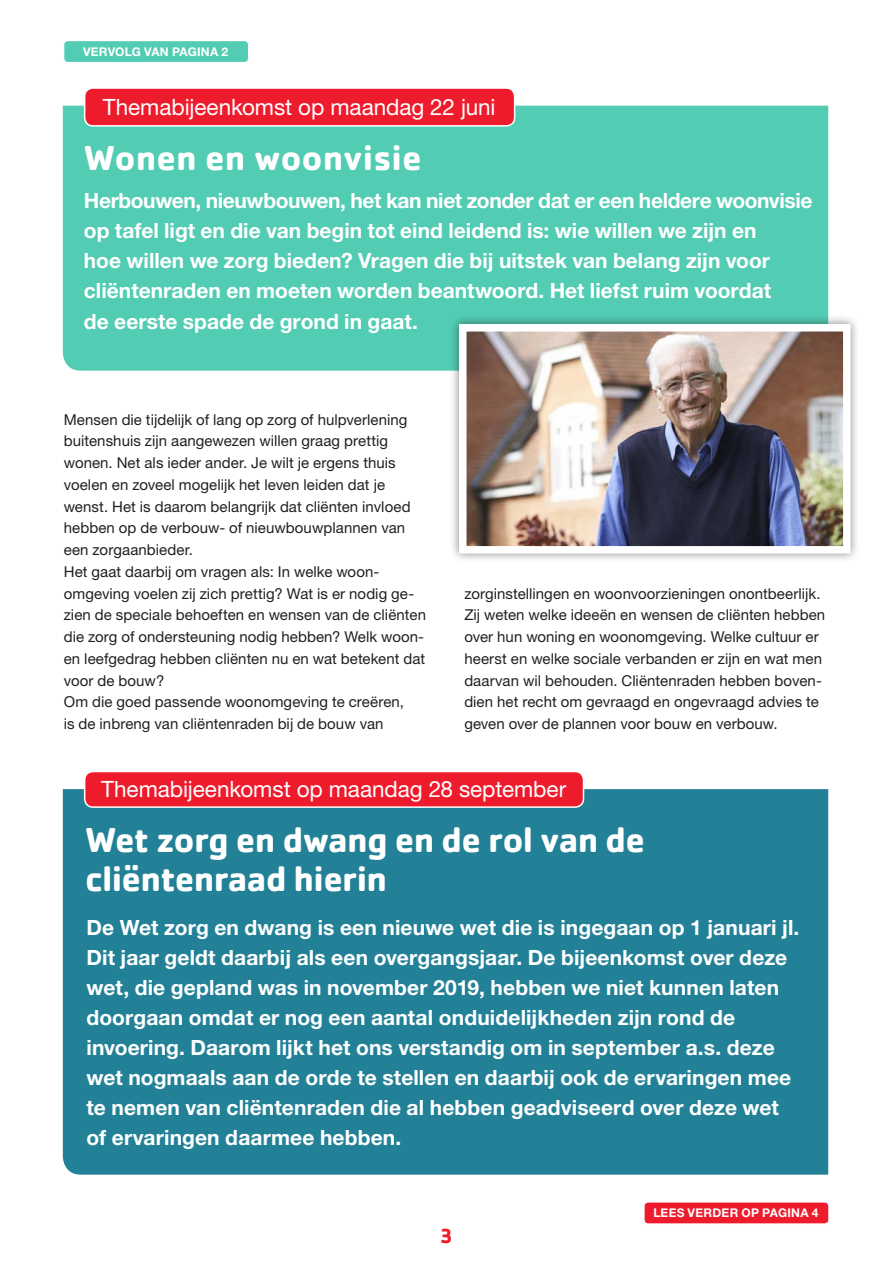
<style>
.page{position:relative;width:893px;height:1263px;background:#fff}
.page>*{position:absolute;margin:0;border:0;box-sizing:border-box;transform-origin:0 0}
.chapeau{font:700 36px/38.7px "Cachet Std";letter-spacing:-.02em;color:#fff}
.chapeau-2{font:700 36px "Cachet Std";color:#fff}
.chapeau-3{font:22.5px "Helvetica Neue LT Std";letter-spacing:-.005em;color:#fff}
.intro_wit{font:700 21px/30px "Helvetica Neue LT Std";letter-spacing:.005em;color:#fff}
.chapeau-4{font:700 21px/30px "Helvetica Neue LT Std";color:#fff}
.t1{font:700 21px "Cachet Std";color:#ee1b2d}
.plat{font:15px/21.8px "Helvetica Neue LT Std";letter-spacing:.005em;color:#231f20}
.kopje{font:700 12px "Helvetica Neue LT Std";letter-spacing:.02em;color:#fff}
</style>
<div class="page">
<div style="left:63px;top:789px;width:765px;height:386px;background:#238197"></div>
<div style="left:85px;top:771px;width:498px;height:36px;background:#ee1b2d;border-radius:9px"></div>
<div style="left:84px;top:771px;width:500px;height:37px;border:2px solid #fff;border-radius:9px"></div>
<div style="left:644px;top:1202px;width:185px;height:22px;background:#ee1b2d;border-radius:4px"></div>
<div style="left:643px;top:1201px;width:187px;height:24px;border:2px solid #fff;border-radius:4px"></div>
<div style="left:64px;top:40px;width:185px;height:23px;background:#52ccb3;border-radius:4px"></div>
<div style="left:63px;top:40px;width:186px;height:23px;border:2px solid #fff;border-radius:4px"></div>
<div style="left:63px;top:106px;width:765px;height:265px;background:#52ccb3"></div>
<div style="left:85px;top:88px;width:430px;height:38px;background:#ee1b2d;border-radius:9px"></div>
<div style="left:84px;top:87px;width:431px;height:40px;border:2px solid #fff;border-radius:9px"></div>
<div style="left:449px;top:314px;width:411px;height:249px;background:#231f20;opacity:.55"></div>
<img style="left:468px;top:333px;width:373px;height:212px">
<div style="left:459px;top:324px;width:391px;height:230px;border:8px solid #fff"></div>
<p class="kopje" style="left:83px;top:44px;width:147px">VERVOLG VAN PAGINA 2</p>
<p class="chapeau-3" style="left:103px;top:94px;width:394px">Themabijeenkomst op maandag 22 juni</p>
<p class="chapeau-2" style="left:84px;top:135px;width:339px">Wonen en woonvisie</p>
<p class="chapeau-4" style="left:84px;top:186px;width:730px">Herbouwen, nieuwbouwen, het kan niet zonder dat er een heldere woonvisie op tafel ligt en die van begin tot eind leidend is: wie willen we zijn en<br>hoe willen we zorg bieden? Vragen die bij uitstek van belang zijn voor cliëntenraden en moeten worden beantwoord. Het liefst ruim voordat<br>de eerste spade de grond in gaat.</p>
<p class="plat" style="left:64px;top:408px;width:348px">Mensen die tijdelijk of lang op zorg of hulpverlening buitenshuis zijn aangewezen willen graag prettig wonen. Net als ieder ander. Je wilt je ergens thuis voelen en zoveel mogelijk het leven leiden dat je wenst. Het is daarom belangrijk dat cliënten invloed hebben op de verbouw- of nieuwbouwplannen van een zorgaanbieder.</p>
<p class="plat" style="left:64px;top:560px;width:364px">Het gaat daarbij om vragen als: In welke woon&shy;omgeving voelen zij zich prettig? Wat is er nodig ge&shy;zien de speciale behoeften en wensen van de cliënten die zorg of ondersteuning nodig hebben? Welk woon&shy;en leefgedrag hebben cliënten nu en wat betekent dat voor de bouw?</p>
<p class="plat" style="left:64px;top:691px;width:342px">Om die goed passende woonomgeving te creëren, is de inbreng van cliëntenraden bij de bouw van</p>
<p class="plat" style="left:464px;top:582px;width:362px">zorginstellingen en woonvoorzieningen onontbeerlijk.<br>Zij weten welke ideeën en wensen de cliënten hebben over hun woning en woonomgeving. Welke cultuur er heerst en welke sociale verbanden er zijn en wat men daarvan wil behouden. Cliëntenraden hebben boven&shy;dien het recht om gevraagd en ongevraagd advies te geven over de plannen voor bouw en verbouw.</p>
<p class="chapeau-3" style="left:101px;top:776px;width:466px">Themabijeenkomst op maandag 28 september</p>
<p class="chapeau" style="left:85px;top:819px;width:561px">Wet zorg en dwang en de rol van de cliëntenraad hierin</p>
<p class="intro_wit" style="left:86px;top:912px;width:714px">De Wet zorg en dwang is een nieuwe wet die is ingegaan op 1 januari jl.<br>Dit jaar geldt daarbij als een overgangsjaar. De bijeenkomst over deze wet, die gepland was in november 2019, hebben we niet kunnen laten doorgaan omdat er nog een aantal onduidelijkheden zijn rond de invoering. Daarom lijkt het ons verstandig om in september a.s. deze wet nogmaals aan de orde te stellen en daarbij ook de ervaringen mee te nemen van cliëntenraden die al hebben geadviseerd over deze wet of ervaringen daarmee hebben.</p>
<p class="t1" style="left:440px;top:1223px;width:15px">3</p>
<p class="kopje" style="left:653px;top:1205px;width:167px">LEES VERDER OP PAGINA 4</p>
</div>
